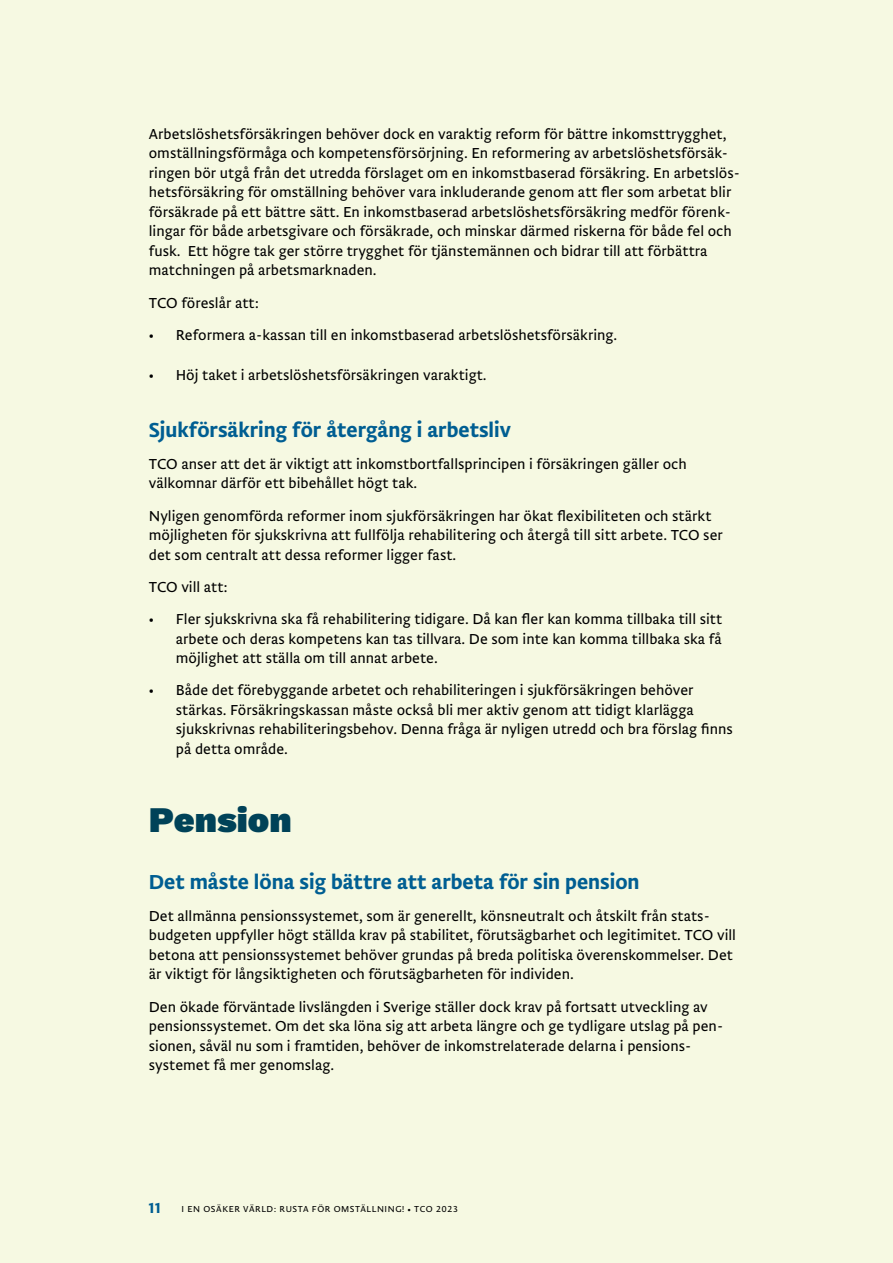
<style>
.page{position:relative;width:893px;height:1263px;background:#f6f9e2}
.page>*{position:absolute;margin:0;border:0;box-sizing:border-box;transform-origin:0 0}
.t1{font:900 36px "Work Sans";letter-spacing:.005em;color:#004258}
.t2{font:500 21px "Brioni Sanst Std";color:#005e92}
.t3{font:300 15px/19.5px "Brioni Sanst Std";color:#000}
.t4{font:700 15px "Brioni Sans Std";color:#005e92}
.t5{font:300 9px "Brioni Sanst Std";letter-spacing:.065em;color:#000}
.s1{font-family:"Minion Pro";font-weight:400}
</style>
<div class="page">
<p class="t3" style="left:149px;top:124px;width:593px">Arbetslöshetsförsäkringen behöver dock en varaktig reform för bättre inkomsttrygghet, omställningsförmåga och kompetensförsörjning. En reformering av arbetslöshetsförsäk&shy;ringen bör utgå från det utredda förslaget om en inkomstbaserad försäkring. En arbetslös&shy;hetsförsäkring för omställning behöver vara inkluderande genom att fler som arbetat blir försäkrade på ett bättre sätt. En inkomstbaserad arbetslöshetsförsäkring medför förenk&shy;lingar för både arbetsgivare och försäkrade, och minskar därmed riskerna för både fel och fusk. Ett högre tak ger större trygghet för tjänstemännen och bidrar till att förbättra matchningen på arbetsmarknaden.</p>
<p class="t3" style="left:149px;top:292px;width:112px">TCO föreslår att:</p>
<p class="t3" style="left:149px;top:325px;width:470px">• Reformera a-kassan till en inkomstbaserad arbetslöshetsförsäkring.</p>
<p class="t3" style="left:149px;top:364px;width:339px">• Höj taket i arbetslöshetsförsäkringen varaktigt.</p>
<h2 class="t2" style="left:149px;top:414px;width:364px">Sjukförsäkring för återgång i arbetsliv</h2>
<p class="t3" style="left:149px;top:453px;width:539px">TCO anser att det är viktigt att inkomstbortfallsprincipen i försäkringen gäller och välkomnar därför ett bibehållet högt tak.</p>
<p class="t3" style="left:149px;top:505px;width:576px">Nyligen genomförda reformer inom sjukförsäkringen har ökat flexibiliteten och stärkt möjligheten för sjukskrivna att fullfölja rehabilitering och återgå till sitt arbete. TCO ser det som centralt att dessa reformer ligger fast.</p>
<p class="t3" style="left:149px;top:576px;width:81px">TCO vill att:</p>
<p class="t3" style="left:176px;top:609px;width:548px;text-align:justify;text-indent:-27px">• Fler sjukskrivna ska få rehabilitering tidigare. Då kan fler kan komma tillbaka till sitt arbete och deras kompetens kan tas tillvara. De som inte kan komma tillbaka ska få möjlighet att ställa om till annat arbete.</p>
<p class="t3" style="left:176px;top:680px;width:558px;text-indent:-27px">• Både det förebyggande arbetet och rehabiliteringen i sjukförsäkringen behöver stärkas. Försäkringskassan måste också bli mer aktiv genom att tidigt klarlägga sjukskrivnas rehabiliteringsbehov. Denna fråga är nyligen utredd och bra förslag finns på detta område.</p>
<h1 class="t1" style="left:149px;top:799px;width:145px">Pension</h1>
<h2 class="t2" style="left:149px;top:866px;width:492px">Det måste löna sig bättre att arbeta för sin pension</h2>
<p class="t3" style="left:149px;top:905px;width:589px">Det allmänna pensionssystemet, som är generellt, könsneutralt och åtskilt från stats&shy;budgeten uppfyller högt ställda krav på stabilitet, förutsägbarhet och legitimitet. TCO vill betona att pensionssystemet behöver grundas på breda politiska överenskommelser. Det är viktigt för långsiktigheten och förutsägbarheten för individen.</p>
<p class="t3" style="left:149px;top:996px;width:576px">Den ökade förväntade livslängden i Sverige ställer dock krav på fortsatt utveckling av pensionssystemet. Om det ska löna sig att arbeta längre och ge tydligare utslag på pen&shy;sionen, såväl nu som i framtiden, behöver de inkomstrelaterade delarna i pensions&shy;systemet få mer genomslag.</p>
<p class="t4" style="left:149px;top:1196px;width:13px">11</p>
<p class="t5" style="left:182px;top:1202px;width:278px">I EN OSÄKER VÄRLD: RUSTA FÖR OMSTÄLLNING! <span class="s1">•</span> TCO 2023</p>
</div>
